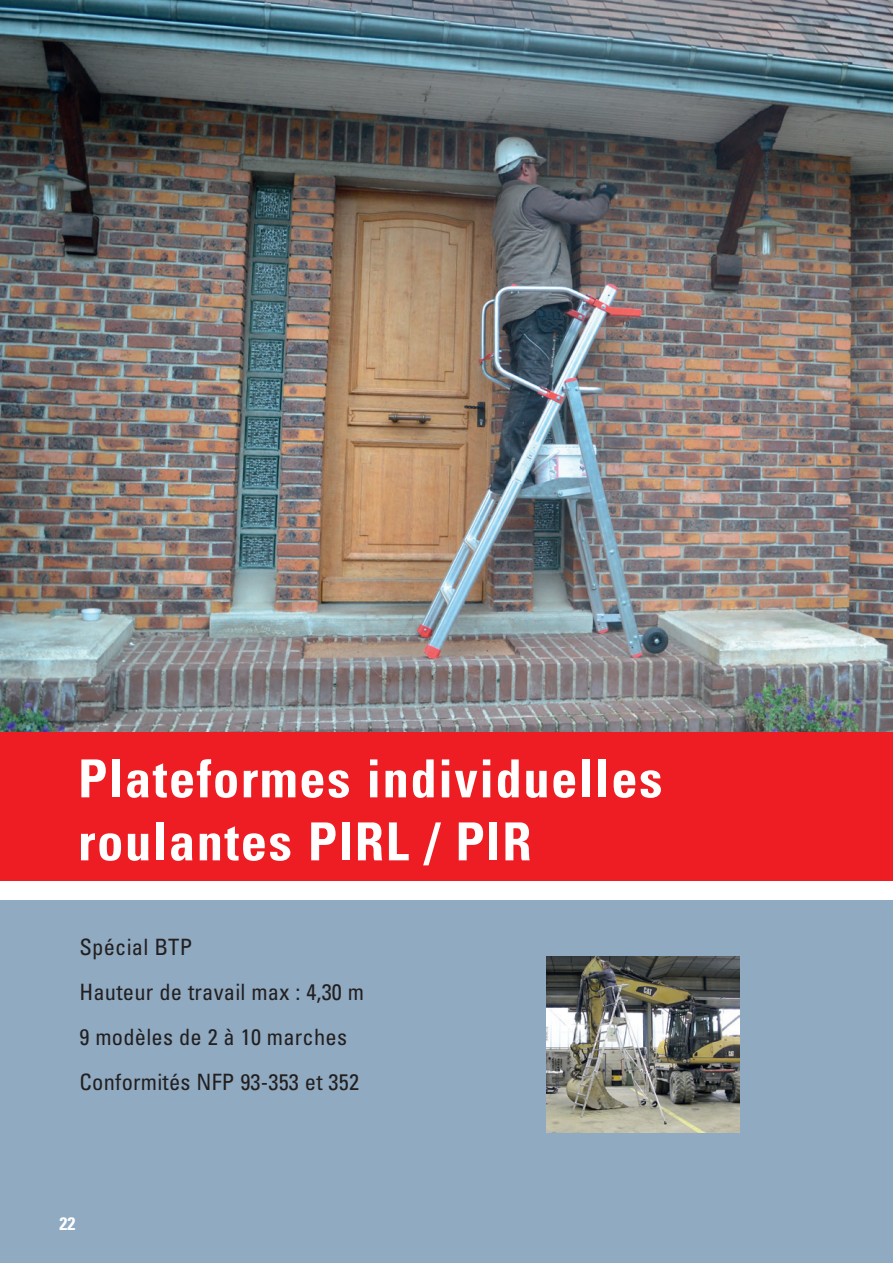
<style>
.page{position:relative;width:893px;height:1263px;background:#fff}
.page>*{position:absolute;margin:0;border:0;box-sizing:border-box;transform-origin:0 0}
.t1{font:700 condensed 52.5px/63px "Univers";letter-spacing:.03em;color:#fff}
.t2{font:condensed 22.5px/45px "Univers";letter-spacing:.01em;color:#231f20}
.t3{font:700 condensed 18px "Univers";color:#fff}
</style>
<div class="page">
<div style="left:0;top:899px;width:893px;height:364px;background:#8faac1"></div>
<div style="left:0;top:731px;width:893px;height:150px;background:#ee1d23"></div>
<img style="left:0;top:0;width:893px;height:731px">
<hr style="left:892px;top:634px;width:1px;height:629px;background:#e2ddda">
<svg style="left:892px;top:634px;width:1px;height:14px"></svg>
<hr style="left:892px;top:0;width:1px;height:125px;background:#ee1d23">
<img style="left:546px;top:956px;width:193px;height:176px">
<h1 class="t1" style="left:78px;top:747px;width:586px">Plateformes individuelles roulantes PIRL / PIR</h1>
<p class="t2" style="left:80px;top:924px;width:286px">Spécial BTP<br>Hauteur de travail max : 4,30 m<br>9 modèles de 2 à 10 marches<br>Conformités NFP 93-353 et 352</p>
<p class="t3" style="left:60px;top:1212px;width:17px">22</p>
</div>
